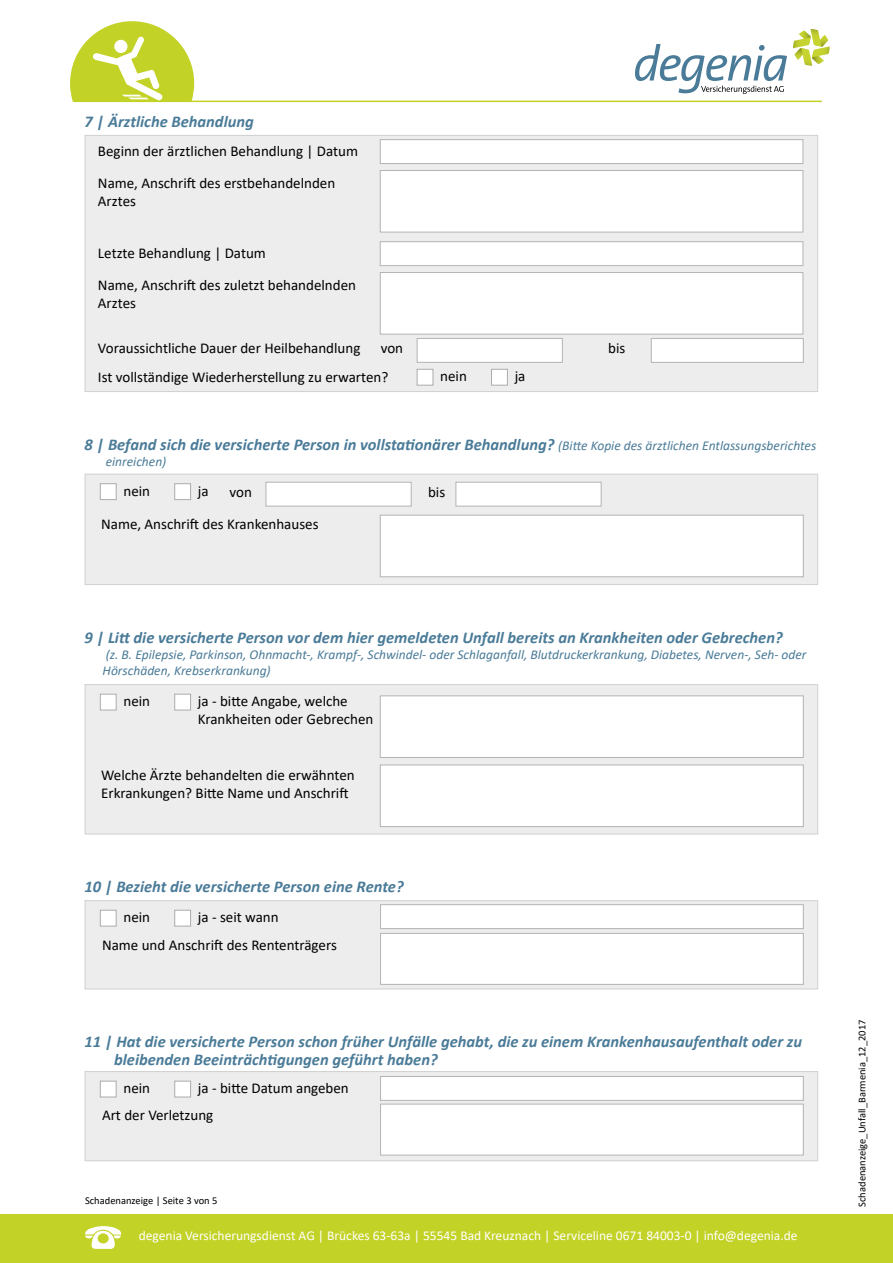
<style>
.page{position:relative;width:893px;height:1263px;background:#fff}
.page>*{position:absolute;margin:0;border:0;box-sizing:border-box;transform-origin:0 0}
.t1{font:italic 700 16.5px/18px "Calibri";color:#4a7b98}
.t2{font:15px/32px "Calibri";color:#000}
.t3{font:italic 13.5px/16.2px "Calibri";color:#4a7b98}
.t4{font:13.5px "Calibri";color:#fff}
.t5{font:10.5px "Calibri";color:#000}
.s1{font-weight:400;font-size:13.5px}
</style>
<div class="page">
<hr style="left:73px;top:101px;width:749px;height:1px;background:#c3d226">
<svg style="left:70px;top:21px;width:124px;height:81px"></svg>
<svg style="left:635px;top:44px;width:152px;height:50px"></svg>
<svg style="left:793px;top:29px;width:37px;height:37px"></svg>
<div style="left:0;top:1214px;width:893px;height:49px;background:#c3d226"></div>
<svg style="left:85px;top:1226px;width:36px;height:23px"></svg>
<div style="left:85px;top:135px;width:733px;height:257px;background:#ededed;border:1px solid #d0d0d0"></div>
<div style="left:380px;top:139px;width:423px;height:25px;background:#fff;border:1px solid #b5b4b4"></div>
<div style="left:380px;top:170px;width:423px;height:62px;background:#fff;border:1px solid #b5b4b4"></div>
<div style="left:380px;top:241px;width:423px;height:25px;background:#fff;border:1px solid #b5b4b4"></div>
<div style="left:380px;top:272px;width:423px;height:62px;background:#fff;border:1px solid #b5b4b4"></div>
<div style="left:417px;top:338px;width:146px;height:25px;background:#fff;border:1px solid #b5b4b4"></div>
<div style="left:651px;top:338px;width:153px;height:25px;background:#fff;border:1px solid #b5b4b4"></div>
<div style="left:491px;top:369px;width:17px;height:16px;background:#fff;border:1px solid #acacac"></div>
<div style="left:417px;top:369px;width:16px;height:16px;background:#fff;border:1px solid #acacac"></div>
<div style="left:85px;top:474px;width:733px;height:111px;background:#ededed;border:1px solid #d0d0d0"></div>
<div style="left:174px;top:483px;width:17px;height:17px;background:#fff;border:1px solid #acacac"></div>
<div style="left:100px;top:483px;width:17px;height:17px;background:#fff;border:1px solid #acacac"></div>
<div style="left:266px;top:482px;width:146px;height:24px;background:#fff;border:1px solid #b5b4b4"></div>
<div style="left:455px;top:482px;width:146px;height:24px;background:#fff;border:1px solid #b5b4b4"></div>
<div style="left:380px;top:515px;width:424px;height:62px;background:#fff;border:1px solid #b5b4b4"></div>
<div style="left:85px;top:684px;width:733px;height:150px;background:#ededed;border:1px solid #d0d0d0"></div>
<div style="left:174px;top:694px;width:17px;height:16px;background:#fff;border:1px solid #acacac"></div>
<div style="left:100px;top:694px;width:17px;height:16px;background:#fff;border:1px solid #acacac"></div>
<div style="left:380px;top:695px;width:424px;height:63px;background:#fff;border:1px solid #b5b4b4"></div>
<div style="left:380px;top:764px;width:424px;height:63px;background:#fff;border:1px solid #b5b4b4"></div>
<div style="left:85px;top:900px;width:733px;height:89px;background:#ededed;border:1px solid #d0d0d0"></div>
<div style="left:174px;top:910px;width:17px;height:16px;background:#fff;border:1px solid #acacac"></div>
<div style="left:100px;top:910px;width:17px;height:16px;background:#fff;border:1px solid #acacac"></div>
<div style="left:380px;top:904px;width:424px;height:25px;background:#fff;border:1px solid #b5b4b4"></div>
<div style="left:380px;top:933px;width:424px;height:52px;background:#fff;border:1px solid #b5b4b4"></div>
<div style="left:85px;top:1071px;width:733px;height:90px;background:#ededed;border:1px solid #d0d0d0"></div>
<div style="left:174px;top:1081px;width:17px;height:16px;background:#fff;border:1px solid #acacac"></div>
<div style="left:100px;top:1081px;width:17px;height:16px;background:#fff;border:1px solid #acacac"></div>
<div style="left:380px;top:1076px;width:424px;height:25px;background:#fff;border:1px solid #b5b4b4"></div>
<div style="left:380px;top:1104px;width:424px;height:51px;background:#fff;border:1px solid #b5b4b4"></div>
<p class="t1" style="left:84px;top:112px;width:171px">7 | Ärztliche Behandlung</p>
<p class="t2" style="left:98px;top:134px;width:262px">Beginn der ärztlichen Behandlung | Datum<br>Name, Anschrift des erstbehandelnden</p>
<p class="t2" style="left:98px;top:184px;width:40px">Arztes</p>
<p class="t2" style="left:98px;top:236px;width:260px">Letzte Behandlung | Datum<br>Name, Anschrift des zuletzt behandelnden</p>
<p class="t2" style="left:98px;top:286px;width:40px">Arztes</p>
<p class="t2" style="left:98px;top:332px;width:264px">Voraussichtliche Dauer der Heilbehandlung</p>
<p class="t2" style="left:381px;top:332px;width:24px">von</p>
<p class="t2" style="left:608px;top:332px;width:19px">bis</p>
<p class="t2" style="left:98px;top:361px;width:292px">Ist vollständige Wiederherstellung zu erwarten?</p>
<p class="t2" style="left:440px;top:360px;width:28px">nein</p>
<p class="t2" style="left:515px;top:360px;width:12px">ja</p>
<p class="t1" style="left:84px;top:435px;width:733px">8 | Befand sich die versicherte Person in vollstationärer Behandlung? <span class="s1">(Bitte Kopie des ärztlichen Entlassungsberichtes</span></p>
<p class="t3" style="left:106px;top:453px;width:62px">einreichen)</p>
<p class="t2" style="left:123px;top:474px;width:28px">nein</p>
<p class="t2" style="left:198px;top:474px;width:12px">ja</p>
<p class="t2" style="left:230px;top:476px;width:24px">von</p>
<p class="t2" style="left:428px;top:476px;width:19px">bis</p>
<p class="t2" style="left:101px;top:508px;width:219px">Name, Anschrift des Krankenhauses</p>
<p class="t1" style="left:84px;top:628px;width:700px">9 | Litt die versicherte Person vor dem hier gemeldeten Unfall bereits an Krankheiten oder Gebrechen?</p>
<p class="t3" style="left:103px;top:646px;width:705px">(z. B. Epilepsie, Parkinson, Ohnmacht-, Krampf-, Schwindel- oder Schlaganfall, Blutdruckerkrankung, Diabetes, Nerven-, Seh- oder<br>Hörschäden, Krebserkrankung)</p>
<p class="t2" style="left:198px;top:692px;width:177px;line-height:18px">ja - bitte Angabe, welche<br>Krankheiten oder Gebrechen</p>
<p class="t2" style="left:123px;top:685px;width:28px">nein</p>
<p class="t2" style="left:101px;top:766px;width:255px;line-height:18px">Welche Ärzte behandelten die erwähnten<br>Erkrankungen? Bitte Name und Anschrift</p>
<p class="t1" style="left:84px;top:877px;width:321px">10 | Bezieht die versicherte Person eine Rente?</p>
<p class="t2" style="left:123px;top:901px;width:28px">nein</p>
<p class="t2" style="left:102px;top:903px;width:236px;line-height:27.6px;text-indent:96px">ja - seit wann<br>Name und Anschrift des Rententrägers</p>
<p class="t1" style="left:114px;top:1032px;width:689px;text-indent:-30px">11 | Hat die versicherte Person schon früher Unfälle gehabt, die zu einem Krankenhausaufenthalt oder zu bleibenden Beeinträchtigungen geführt haben?</p>
<p class="t2" style="left:123px;top:1071px;width:28px">nein</p>
<p class="t2" style="left:102px;top:1074px;width:248px;line-height:27.5px;text-indent:96px">ja - bitte Datum angeben<br>Art der Verletzung</p>
<p class="t5" style="left:85px;top:1193px;width:134px">Schadenanzeige | Seite 3 von 5</p>
<p class="t4" style="left:139px;top:1226px;width:660px">degenia Versicherungsdienst AG | Brückes 63-63a | 55545 Bad Kreuznach | Serviceline 0671 84003-0 | info@degenia.de</p>
<p class="t5" style="left:855px;top:1207px;width:189px;rotate:-90deg">Schadenanzeige_Unfall_Barmenia_12_2017</p>
</div>
